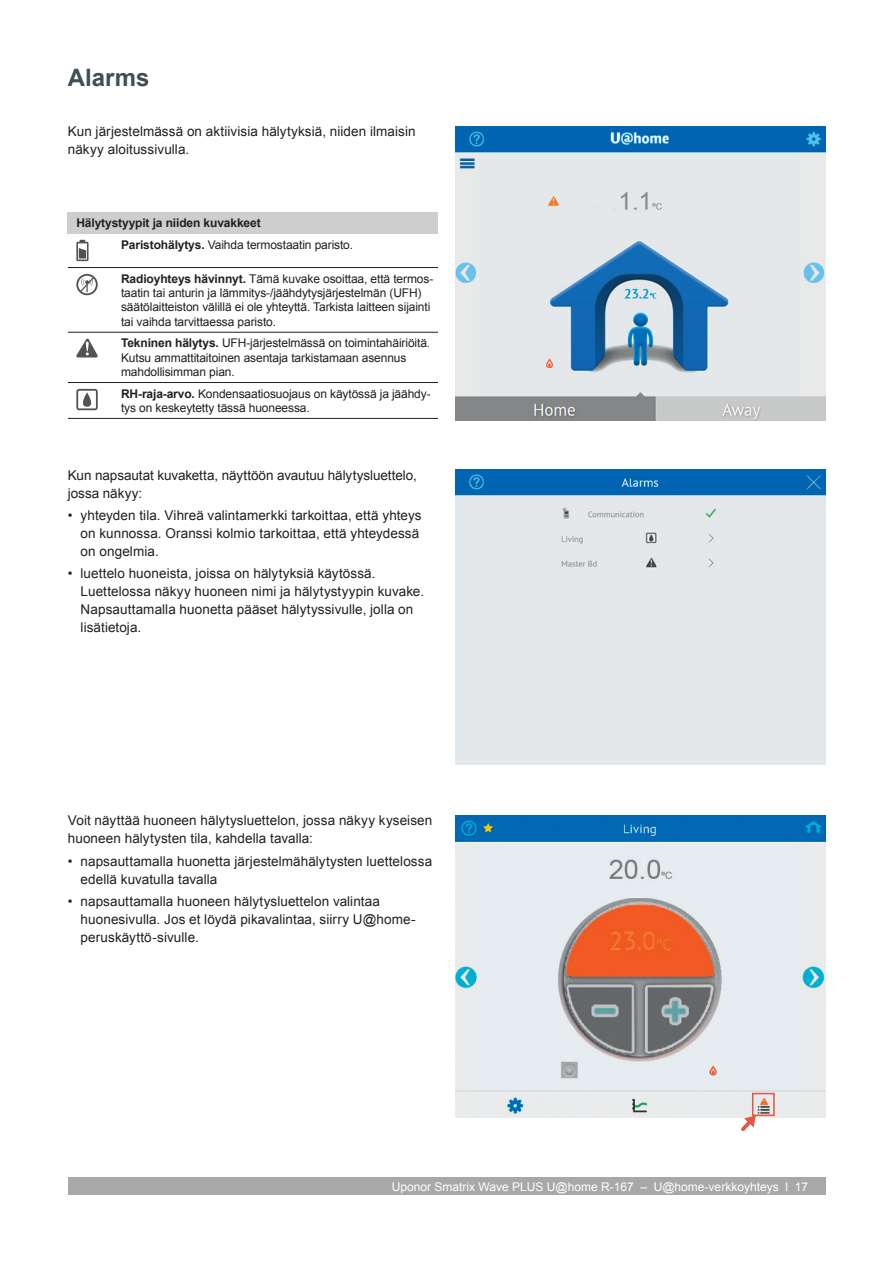
<style>
.page{position:relative;width:893px;height:1263px;background:#fff}
.page>*{position:absolute;margin:0;border:0;box-sizing:border-box;transform-origin:0 0}
.t1{font:700 24px "Arial";color:#434d54}
.t2{font:13.5px/18px "Arial";letter-spacing:.005em;color:#231f20}
.t3{font:12px/14.4px "Arial";letter-spacing:-.01em;color:#231f20}
.t4{font:700 12px/21.5px "Arial";letter-spacing:-.01em;color:#231f20}
.t5{font:12px "Arial";color:#fff}
.s1{font-weight:400}
.s2{font-weight:700}
</style>
<div class="page">
<div style="left:68px;top:1178px;width:757px;height:17px;background:#a7a9a9"></div>
<img style="left:455px;top:127px;width:370px;height:293px">
<img style="left:455px;top:470px;width:370px;height:295px">
<div style="left:68px;top:212px;width:370px;height:21px;background:#cecece"></div>
<hr style="left:68px;top:267px;width:370px;height:1px;background:#231f20">
<hr style="left:68px;top:332px;width:370px;height:1px;background:#231f20">
<hr style="left:68px;top:382px;width:370px;height:1px;background:#231f20">
<hr style="left:68px;top:418px;width:370px;height:1px;background:#231f20">
<svg style="left:76px;top:240px;width:12px;height:21px"></svg>
<svg style="left:76px;top:274px;width:22px;height:21px"></svg>
<svg style="left:76px;top:339px;width:22px;height:19px"></svg>
<svg style="left:76px;top:389px;width:22px;height:21px"></svg>
<img style="left:455px;top:816px;width:370px;height:301px">
<svg style="left:737px;top:1115px;width:18px;height:16px"></svg>
<div style="left:752px;top:1093px;width:22px;height:23px;border:2px solid #e35645"></div>
<h1 class="t1" style="left:68px;top:64px;width:83px">Alarms</h1>
<p class="t2" style="left:68px;top:123px;width:349px">Kun järjestelmässä on aktiivisia hälytyksiä, niiden ilmaisin näkyy aloitussivulla.</p>
<p class="t4" style="left:121px;top:212px;width:234px;text-indent:-45px">Hälytystyypit ja niiden kuvakkeet<br>Paristohälytys. <span class="s1">Vaihda termostaatin paristo.</span></p>
<p class="t3" style="left:121px;top:271px;width:314px"><span class="s2">Radioyhteys hävinnyt.</span> Tämä kuvake osoittaa, että termos&shy;taatin tai anturin ja lämmitys-/jäähdytysjärjestelmän (UFH) säätölaitteiston välillä ei ole yhteyttä. Tarkista laitteen sijainti tai vaihda tarvittaessa paristo.</p>
<p class="t3" style="left:121px;top:336px;width:311px"><span class="s2">Tekninen hälytys.</span> UFH-järjestelmässä on toimintahäiriöitä.<br>Kutsu ammattitaitoinen asentaja tarkistamaan asennus mahdollisimman pian.</p>
<p class="t3" style="left:121px;top:386px;width:311px"><span class="s2">RH-raja-arvo.</span> Kondensaatiosuojaus on käytössä ja jäähdy&shy;tys on keskeytetty tässä huoneessa.</p>
<p class="t2" style="left:68px;top:466px;width:350px">Kun napsautat kuvaketta, näyttöön avautuu hälytysluettelo, jossa näkyy:</p>
<p class="t2" style="left:81px;top:506px;width:342px;text-indent:-13px">• yhteyden tila. Vihreä valintamerkki tarkoittaa, että yhteys on kunnossa. Oranssi kolmio tarkoittaa, että yhteydessä on ongelmia.</p>
<p class="t2" style="left:81px;top:565px;width:345px;text-indent:-13px">• luettelo huoneista, joissa on hälytyksiä käytössä.<br>Luettelossa näkyy huoneen nimi ja hälytystyypin kuvake.<br>Napsauttamalla huonetta pääset hälytyssivulle, jolla on lisätietoja.</p>
<p class="t2" style="left:68px;top:812px;width:366px">Voit näyttää huoneen hälytysluettelon, jossa näkyy kyseisen huoneen hälytysten tila, kahdella tavalla:</p>
<p class="t2" style="left:81px;top:852px;width:353px;text-indent:-13px">• napsauttamalla huonetta järjestelmähälytysten luettelossa edellä kuvatulla tavalla</p>
<p class="t2" style="left:81px;top:892px;width:336px;text-indent:-13px">• napsauttamalla huoneen hälytysluettelon valintaa huonesivulla. Jos et löydä pikavalintaa, siirry U@home&shy;peruskäyttö-sivulle.</p>
<p class="t5" style="left:392px;top:1180px;width:418px">Uponor Smatrix Wave PLUS U@home R-167 – U@home-verkkoyhteys l 17</p>
</div>
